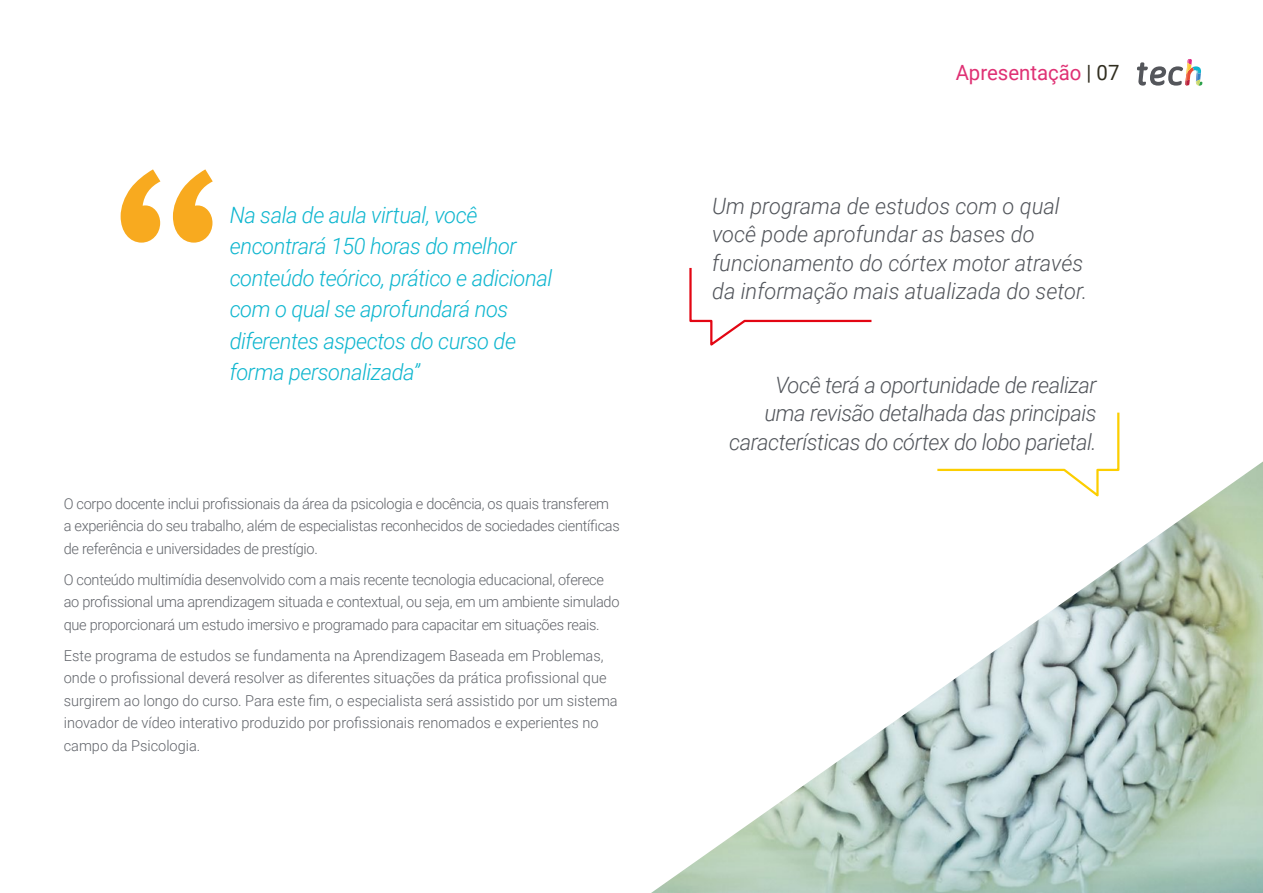
<style>
.page{position:relative;width:1263px;height:893px;background:#fff}
.page>*{position:absolute;margin:0;border:0;box-sizing:border-box;transform-origin:0 0}
.t1{font:italic 300 22.5px/28.5px "Roboto";letter-spacing:-.005em;color:#52555b;text-align:right}
.t2{font:italic 300 22.5px/31.5px "Roboto";letter-spacing:-.02em;color:#0fb6cf}
.t3{font:21px "Roboto";color:#df3174}
.t4{font:300 15px/22.5px "Roboto";letter-spacing:-.02em;color:#61646a}
.t5{font:300 15px/22.5px "Roboto";color:#61646a}
.s1{color:#312e20}
</style>
<div class="page">
<svg style="left:121px;top:169px;width:92px;height:74px"></svg>
<img style="left:651px;top:461px;width:612px;height:432px">
<svg style="left:935px;top:412px;width:185px;height:88px"></svg>
<svg style="left:689px;top:267px;width:183px;height:79px"></svg>
<svg style="left:1137px;top:59px;width:65px;height:27px"></svg>
<h1 class="t2" style="left:230px;top:198px;width:324px">Na sala de aula virtual, você encontrará 150 horas do melhor conteúdo teórico, prático e adicional com o qual se aprofundará nos diferentes aspectos do curso de forma personalizada”</h1>
<p class="t4" style="left:64px;top:492px;width:557px">O corpo docente inclui profissionais da área da psicologia e docência, os quais transferem a experiência do seu trabalho, além de especialistas reconhecidos de sociedades científicas de referência e universidades de prestígio.</p>
<p class="t4" style="left:64px;top:568px;width:557px">O conteúdo multimídia desenvolvido com a mais recente tecnologia educacional, oferece ao profissional uma aprendizagem situada e contextual, ou seja, em um ambiente simulado que proporcionará um estudo imersivo e programado para capacitar em situações reais.</p>
<p class="t5" style="left:64px;top:644px;width:555px">Este programa de estudos se fundamenta na Aprendizagem Baseada em Problemas, onde o profissional deverá resolver as diferentes situações da prática profissional que surgirem ao longo do curso. Para este fim, o especialista será assistido por um sistema inovador de vídeo interativo produzido por profissionais renomados e experientes no campo da Psicologia.</p>
<h2 class="t3" style="left:956px;top:57px;width:165px">Apresentação <span class="s1">| 07</span></h2>
<h1 class="t1" style="left:712px;top:191px;width:376px;text-align:left">Um programa de estudos com o qual você pode aprofundar as bases do funcionamento do córtex motor através da informação mais atualizada do setor.</h1>
<h1 class="t1" style="left:729px;top:370px;width:369px">Você terá a oportunidade de realizar uma revisão detalhada das principais características do córtex do lobo parietal.</h1>
</div>
